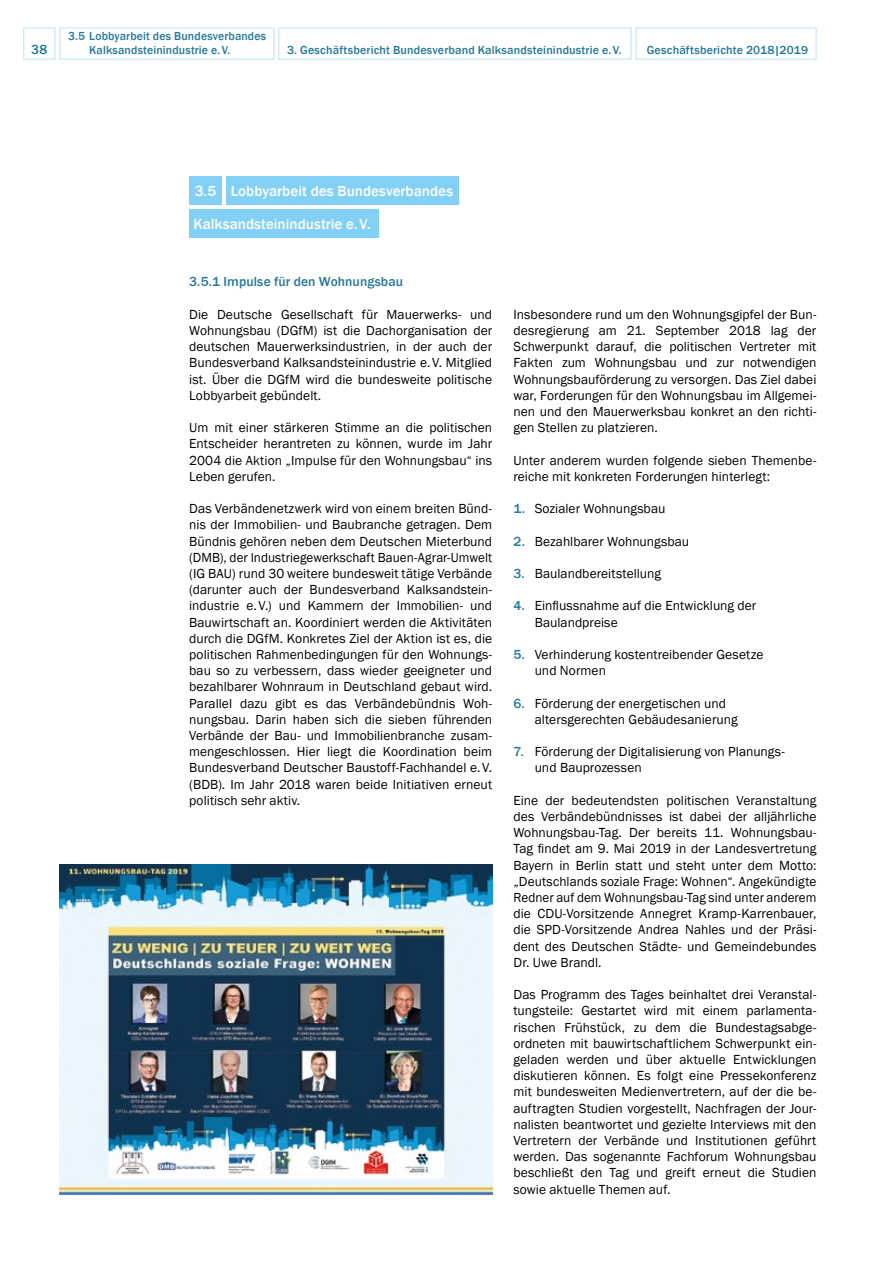
<style>
.page{position:relative;width:893px;height:1263px;background:#fff}
.page>*{position:absolute;margin:0;border:0;box-sizing:border-box;transform-origin:0 0}
.t1{font:500 15px/32.4px "Franklin Gothic";letter-spacing:.005em;color:#fff}
.t2{font:13.5px/16.2px "Franklin Gothic";letter-spacing:.005em;color:#000;text-align:justify}
.t3{font:500 13.5px "Franklin Gothic";letter-spacing:.005em;color:#277998}
.t4{font:500 12px "Franklin Gothic";letter-spacing:.015em;color:#277998}
.s1{font-weight:500;color:#277998}
</style>
<div class="page">
<img style="left:60px;top:865px;width:432px;height:329px">
<div style="left:226px;top:177px;width:233px;height:28px;background:#83d0f5"></div>
<div style="left:189px;top:177px;width:33px;height:28px;background:#83d0f5"></div>
<div style="left:189px;top:209px;width:189px;height:28px;background:#83d0f5"></div>
<div style="left:23px;top:28px;width:32px;height:32px;border:1px solid #bce4fa"></div>
<div style="left:60px;top:28px;width:214px;height:32px;border:1px solid #bce4fa"></div>
<div style="left:636px;top:28px;width:180px;height:32px;border:1px solid #bce4fa"></div>
<div style="left:279px;top:28px;width:352px;height:32px;border:1px solid #bce4fa"></div>
<p class="t4" style="left:68px;top:28px;width:200px">3.5 Lobbyarbeit des Bundesverbandes</p>
<p class="t3" style="left:31px;top:41px;width:18px">38</p>
<p class="t4" style="left:89px;top:43px;width:143px">Kalksandsteinindustrie e.V.</p>
<p class="t4" style="left:287px;top:43px;width:336px">3. Geschäftsbericht Bundesverband Kalksandsteinindustrie e.V.</p>
<p class="t4" style="left:647px;top:43px;width:163px">Geschäftsberichte 2018|2019</p>
<p class="t1" style="left:193px;top:175px;width:261px">3.5 Lobbyarbeit des Bundesverbandes<br>Kalksandsteinindustrie e.V.</p>
<p class="t3" style="left:189px;top:273px;width:215px">3.5.1 Impulse für den Wohnungsbau</p>
<p class="t2" style="left:189px;top:306px;width:304px">Die Deutsche Gesellschaft für Mauerwerks- und Wohnungsbau (DGfM) ist die Dachorganisation der deutschen Mauerwerksindustrien, in der auch der Bundesverband Kalksandsteinindustrie e.V. Mitglied ist. Über die DGfM wird die bundesweite politische Lobbyarbeit gebündelt.</p>
<p class="t2" style="left:189px;top:420px;width:304px">Um mit einer stärkeren Stimme an die politischen Entscheider herantreten zu können, wurde im Jahr 2004 die Aktion „Impulse für den Wohnungsbau“ ins Leben gerufen.</p>
<p class="t2" style="left:189px;top:501px;width:304px">Das Verbändenetzwerk wird von einem breiten Bünd&shy;nis der Immobilien- und Baubranche getragen. Dem Bündnis gehören neben dem Deutschen Mieterbund (DMB), der Industriegewerkschaft Bauen-Agrar-Umwelt (IG BAU) rund 30 weitere bundesweit tätige Verbände (darunter auch der Bundesverband Kalksandstein&shy;industrie e.V.) und Kammern der Immobilien- und Bauwirtschaft an. Koordiniert werden die Aktivitäten durch die DGfM. Konkretes Ziel der Aktion ist es, die politischen Rahmenbedingungen für den Wohnungs&shy;bau so zu verbessern, dass wieder geeigneter und bezahlbarer Wohnraum in Deutschland gebaut wird.<br>Parallel dazu gibt es das Verbändebündnis Woh&shy;nungsbau. Darin haben sich die sieben führenden Verbände der Bau- und Immobilienbranche zusam&shy;mengeschlossen. Hier liegt die Koordination beim Bundesverband Deutscher Baustoff-Fachhandel e.V. (BDB). Im Jahr 2018 waren beide Initiativen erneut politisch sehr aktiv.</p>
<p class="t2" style="left:513px;top:306px;width:304px">Insbesondere rund um den Wohnungsgipfel der Bun&shy;desregierung am 21. September 2018 lag der Schwerpunkt darauf, die politischen Vertreter mit Fakten zum Wohnungsbau und zur notwendigen Wohnungsbauförderung zu versorgen. Das Ziel dabei war, Forderungen für den Wohnungsbau im Allgemei&shy;nen und den Mauerwerksbau konkret an den richti&shy;gen Stellen zu platzieren.</p>
<p class="t2" style="left:513px;top:452px;width:304px">Unter anderem wurden folgende sieben Themenbe&shy;reiche mit konkreten Forderungen hinterlegt:</p>
<p class="t2" style="left:513px;top:501px;width:153px"><span class="s1">1.</span> Sozialer Wohnungsbau</p>
<p class="t2" style="left:513px;top:533px;width:177px"><span class="s1">2.</span> Bezahlbarer Wohnungsbau</p>
<p class="t2" style="left:513px;top:566px;width:149px"><span class="s1">3.</span> Baulandbereitstellung</p>
<p class="t2" style="left:535px;top:598px;width:223px;text-indent:-21px"><span class="s1">4.</span> Einflussnahme auf die Entwicklung der<br>Baulandpreise</p>
<p class="t2" style="left:535px;top:647px;width:230px;text-indent:-21px"><span class="s1">5.</span> Verhinderung kostentreibender Gesetze und Normen</p>
<p class="t2" style="left:535px;top:695px;width:205px;text-indent:-21px"><span class="s1">6.</span> Förderung der energetischen und altersgerechten Gebäudesanierung</p>
<p class="t2" style="left:535px;top:744px;width:252px;text-indent:-21px"><span class="s1">7.</span> Förderung der Digitalisierung von Planungs&shy;und Bauprozessen</p>
<p class="t2" style="left:513px;top:792px;width:304px">Eine der bedeutendsten politischen Veranstaltung des Verbändebündnisses ist dabei der alljährliche Wohnungsbau-Tag. Der bereits 11. Wohnungsbau-Tag findet am 9. Mai 2019 in der Landesvertretung Bayern in Berlin statt und steht unter dem Motto: „Deutschlands soziale Frage: Wohnen“. Angekündigte Redner auf dem Wohnungsbau-Tag sind unter anderem die CDU-Vorsitzende Annegret Kramp-Karrenbauer, die SPD-Vorsitzende Andrea Nahles und der Präsi&shy;dent des Deutschen Städte- und Gemeindebundes Dr. Uwe Brandl.</p>
<p class="t2" style="left:513px;top:987px;width:304px">Das Programm des Tages beinhaltet drei Veranstal&shy;tungsteile: Gestartet wird mit einem parlamenta&shy;rischen Frühstück, zu dem die Bundestagsabge&shy;ordneten mit bauwirtschaftlichem Schwerpunkt ein&shy;geladen werden und über aktuelle Entwicklungen diskutieren können. Es folgt eine Pressekonferenz mit bundesweiten Medienvertretern, auf der die be&shy;auftragten Studien vorgestellt, Nachfragen der Jour&shy;nalisten beantwortet und gezielte Interviews mit den Vertretern der Verbände und Institutionen geführt werden. Das sogenannte Fachforum Wohnungsbau beschließt den Tag und greift erneut die Studien sowie aktuelle Themen auf.</p>
</div>
